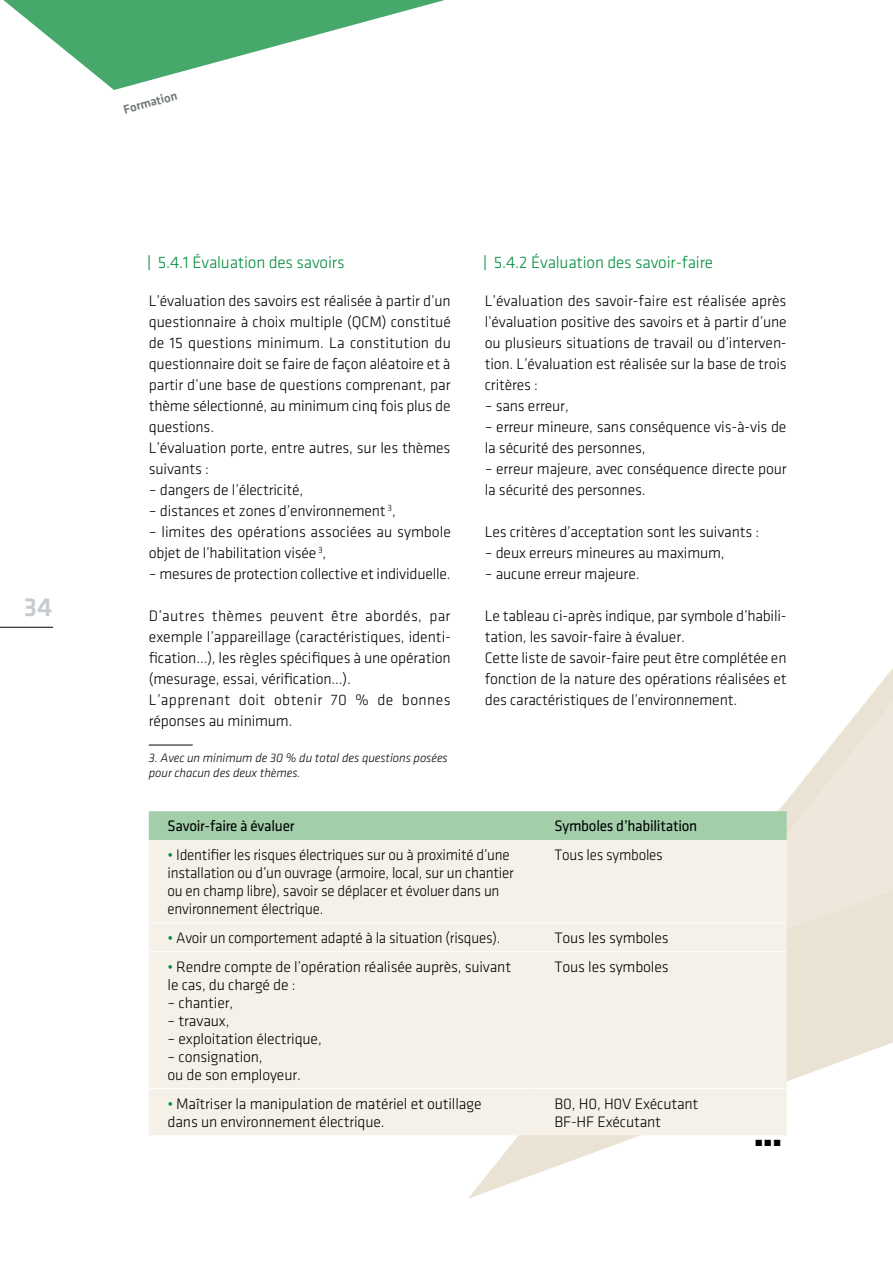
<style>
.page{position:relative;width:893px;height:1263px;background:#fff}
.page>*{position:absolute;margin:0;border:0;box-sizing:border-box;transform-origin:0 0}
.t1{font:500 27px "Klavika";color:#c7cbce}
.t2{font:300 17.25px "Klavika";letter-spacing:-.01em;color:#008c3c}
.t3{font:300 15.75px/21px "Klavika";letter-spacing:-.01em;color:#000}
.t4{font:300 15.75px/18px "Klavika";letter-spacing:-.01em;color:#000;scale:.96 1}
.t5{font:15.75px "Klavika";letter-spacing:-.015em;color:#000;scale:.96 1}
.t6{font:italic 300 12.75px/15px "Klavika";letter-spacing:-.005em;color:#000}
.t7{font:500 12.75px "Klavika";color:#71777a}
.t8{font:9px "Zapf Dingbats ITC";color:#000}
.s1{color:#008c3c}
</style>
<div class="page">
<hr style="left:0;top:627px;width:53px;height:1px;background:#000">
<svg style="left:468px;top:969px;width:425px;height:230px"></svg>
<svg style="left:778px;top:668px;width:115px;height:301px;fill:#eee8dc"></svg>
<svg style="left:3px;top:0;width:442px;height:90px"></svg>
<hr style="left:149px;top:745px;width:44px;height:1px;background:#000">
<svg style="left:149px;top:255px;width:1px;height:15px"></svg>
<svg style="left:485px;top:255px;width:1px;height:15px"></svg>
<div style="left:149px;top:811px;width:638px;height:29px;background:#a3ceaa"></div>
<div style="left:149px;top:840px;width:638px;height:295px;background:#f5f1e9"></div>
<hr style="left:149px;top:922px;width:387px;height:1px;background:#fff">
<hr style="left:536px;top:922px;width:251px;height:1px;background:#fff">
<hr style="left:149px;top:951px;width:387px;height:1px;background:#fff">
<hr style="left:536px;top:951px;width:251px;height:1px;background:#fff">
<hr style="left:149px;top:1088px;width:387px;height:1px;background:#fff">
<hr style="left:536px;top:1088px;width:251px;height:1px;background:#fff">
<h1 class="t1" style="left:24px;top:592px;width:30px">34</h1>
<p class="t7" style="left:122px;top:103px;width:57px;rotate:-15deg">Formation</p>
<p class="t2" style="left:158px;top:253px;width:188px">5.4.1 Évaluation des savoirs</p>
<p class="t3" style="left:149px;top:291px;width:304px">L’évaluation des savoirs est réalisée à partir d’un questionnaire à choix multiple (QCM) constitué de 15 questions minimum. La constitution du questionnaire doit se faire de façon aléatoire et à partir d’une base de questions comprenant, par thème sélectionné, au minimum cinq fois plus de questions.<br>L’évaluation porte, entre autres, sur les thèmes suivants :</p>
<p class="t3" style="left:149px;top:480px;width:156px">– dangers de l’électricité,</p>
<p class="t3" style="left:149px;top:501px;width:248px">– distances et zones d’environnement <sup>3</sup>,</p>
<p class="t3" style="left:149px;top:522px;width:304px">– limites des opérations associées au symbole objet de l’habilitation visée <sup>3</sup>,</p>
<p class="t3" style="left:149px;top:564px;width:303px">– mesures de protection collective et individuelle.</p>
<p class="t3" style="left:149px;top:606px;width:304px">D’autres thèmes peuvent être abordés, par exemple l’appareillage (caractéristiques, identi&shy;fication…), les règles spécifiques à une opération (mesurage, essai, vérification…).<br>L’apprenant doit obtenir 70 % de bonnes réponses au minimum.</p>
<p class="t6" style="left:149px;top:751px;width:300px">3. Avec un minimum de 30 % du total des questions posées pour chacun des deux thèmes.</p>
<p class="t2" style="left:494px;top:253px;width:221px">5.4.2 Évaluation des savoir-faire</p>
<p class="t3" style="left:485px;top:291px;width:303px;text-align:justify">L’évaluation des savoir-faire est réalisée après l’évaluation positive des savoirs et à partir d’une ou plusieurs situations de travail ou d’interven&shy;tion. L’évaluation est réalisée sur la base de trois critères :</p>
<p class="t3" style="left:485px;top:396px;width:86px">– sans erreur,</p>
<p class="t3" style="left:485px;top:417px;width:303px">– erreur mineure, sans conséquence vis-à-vis de la sécurité des personnes,</p>
<p class="t3" style="left:485px;top:459px;width:303px">– erreur majeure, avec conséquence directe pour la sécurité des personnes.</p>
<p class="t3" style="left:485px;top:522px;width:276px">Les critères d’acceptation sont les suivants :</p>
<p class="t3" style="left:485px;top:543px;width:241px">– deux erreurs mineures au maximum,</p>
<p class="t3" style="left:485px;top:564px;width:156px">– aucune erreur majeure.</p>
<p class="t3" style="left:485px;top:606px;width:303px">Le tableau ci-après indique, par symbole d’habili&shy;tation, les savoir-faire à évaluer.<br>Cette liste de savoir-faire peut être complétée en fonction de la nature des opérations réalisées et des caractéristiques de l’environnement.</p>
<p class="t5" style="left:168px;top:818px;width:134px">Savoir-faire à évaluer</p>
<p class="t5" style="left:555px;top:818px;width:150px">Symboles d’habilitation</p>
<p class="t4" style="left:168px;top:846px;width:362px"><span class="s1">•</span> Identifier les risques électriques sur ou à proximité d’une installation ou d’un ouvrage (armoire, local, sur un chantier ou en champ libre), savoir se déplacer et évoluer dans un environnement électrique.</p>
<p class="t4" style="left:555px;top:846px;width:114px">Tous les symboles</p>
<p class="t4" style="left:168px;top:929px;width:348px"><span class="s1">•</span> Avoir un comportement adapté à la situation (risques).</p>
<p class="t3" style="left:555px;top:928px;width:116px">Tous les symboles</p>
<p class="t3" style="left:168px;top:958px;width:345px;line-height:18px"><span class="s1">•</span> Rendre compte de l’opération réalisée auprès, suivant le cas, du chargé de :</p>
<p class="t3" style="left:168px;top:992px;width:67px">– chantier,</p>
<p class="t3" style="left:168px;top:1010px;width:63px">– travaux,</p>
<p class="t3" style="left:168px;top:1028px;width:156px">– exploitation électrique,</p>
<p class="t3" style="left:168px;top:1048px;width:135px;line-height:18px">– consignation,<br>ou de son employeur.</p>
<p class="t3" style="left:554px;top:956px;width:116px">Tous les symboles</p>
<p class="t3" style="left:168px;top:1095px;width:316px;line-height:18px"><span class="s1">•</span> Maîtriser la manipulation de matériel et outillage dans un environnement électrique.</p>
<p class="t3" style="left:554px;top:1095px;width:145px;line-height:18px">B0, H0, H0V Exécutant<br>BF-HF Exécutant</p>
<p class="t8" style="left:755px;top:1139px;width:27px">■ ■ ■</p>
</div>
